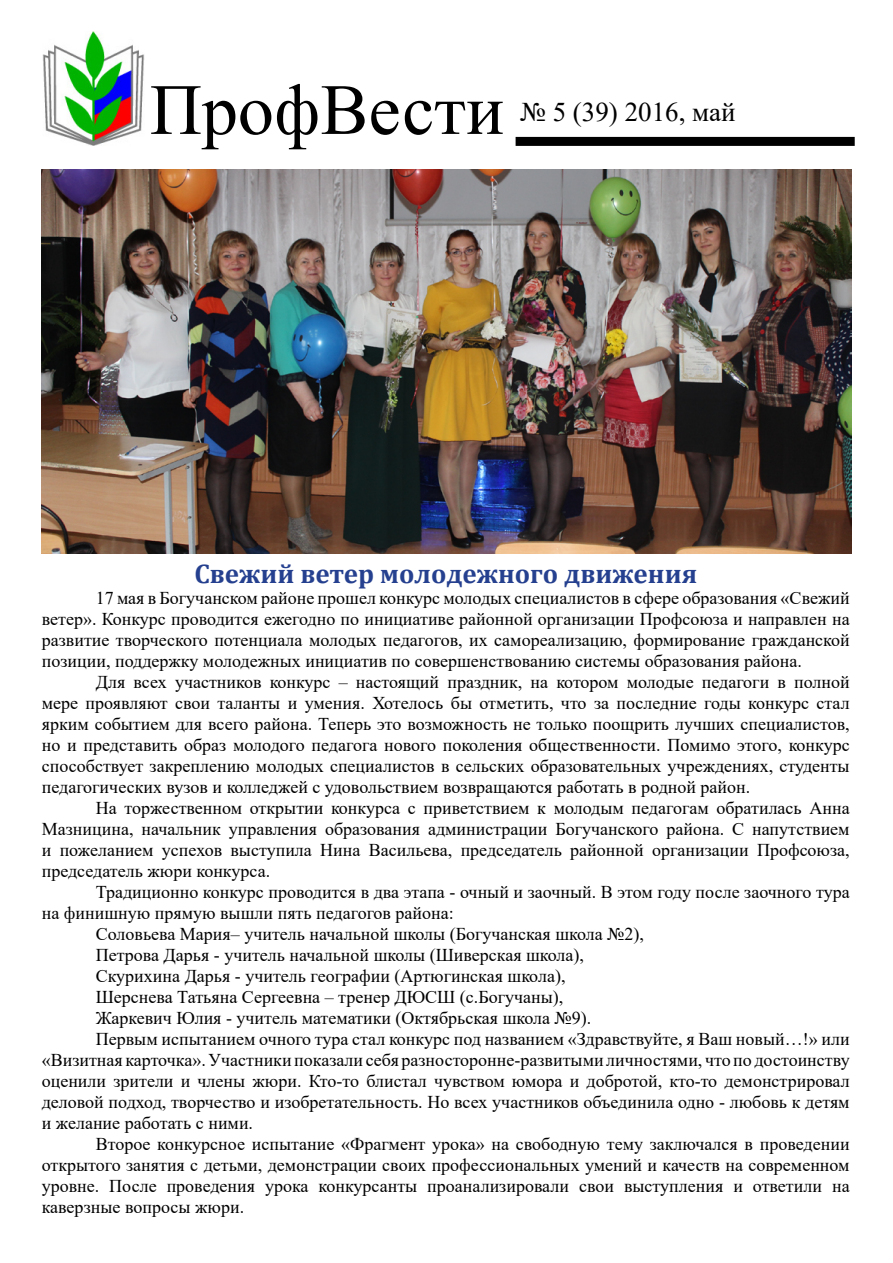
<style>
.page{position:relative;width:893px;height:1263px;background:#fff}
.page>*{position:absolute;margin:0;border:0;box-sizing:border-box;transform-origin:0 0}
.t1{font:72px "Times New Roman";color:#000}
.t2{font:700 27px "Cambria";color:#25408f}
.t3{font:27px "Times New Roman";color:#000}
.t4{font:18px/21px "Times New Roman";color:#000;text-align:justify}
</style>
<div class="page">
<img style="left:43px;top:32px;width:102px;height:114px">
<div style="left:516px;top:137px;width:339px;height:9px;background:#000"></div>
<img style="left:42px;top:169px;width:810px;height:384px">
<h1 class="t1" style="left:150px;top:59px;width:356px">ПрофВести</h1>
<h2 class="t3" style="left:520px;top:93px;width:217px">№ 5 (39) 2016, май</h2>
<h2 class="t2" style="left:194px;top:555px;width:504px">Свежий ветер молодежного движения</h2>
<p class="t4" style="left:42px;top:587px;width:809px;text-indent:54px">17 мая в Богучанском районе прошел конкурс молодых специалистов в сфере образования «Свежий ветер». Конкурс проводится ежегодно по инициативе районной организации Профсоюза и направлен на развитие творческого потенциала молодых педагогов, их самореализацию, формирование гражданской позиции, поддержку молодежных инициатив по совершенствованию системы образования района.</p>
<p class="t4" style="left:42px;top:671px;width:809px;text-indent:54px">Для всех участников конкурс – настоящий праздник, на котором молодые педагоги в полной мере проявляют свои таланты и умения. Хотелось бы отметить, что за последние годы конкурс стал ярким событием для всего района. Теперь это возможность не только поощрить лучших специалистов, но и представить образ молодого педагога нового поколения общественности. Помимо этого, конкурс способствует закреплению молодых специалистов в сельских образовательных учреждениях, студенты педагогических вузов и колледжей с удовольствием возвращаются работать в родной район.</p>
<p class="t4" style="left:42px;top:797px;width:809px;text-indent:54px">На торжественном открытии конкурса с приветствием к молодым педагогам обратилась Анна Мазницина, начальник управления образования администрации Богучанского района. С напутствием и пожеланием успехов выступила Нина Васильева, председатель районной организации Профсоюза, председатель жюри конкурса.</p>
<p class="t4" style="left:96px;top:881px;width:755px">Традиционно конкурс проводится в два этапа - очный и заочный. В этом году после заочного тура</p>
<p class="t4" style="left:42px;top:902px;width:414px">на финишную прямую вышли пять педагогов района:</p>
<p class="t4" style="left:96px;top:923px;width:550px">Соловьева Мария– учитель начальной школы (Богучанская школа №2),</p>
<p class="t4" style="left:96px;top:944px;width:490px">Петрова Дарья - учитель начальной школы (Шиверская школа),</p>
<p class="t4" style="left:96px;top:965px;width:471px">Скурихина Дарья - учитель географии (Артюгинская школа),</p>
<p class="t4" style="left:96px;top:986px;width:469px">Шерснева Татьяна Сергеевна – тренер ДЮСШ (с.Богучаны),</p>
<p class="t4" style="left:96px;top:1007px;width:497px">Жаркевич Юлия - учитель математики (Октябрьская школа №9).</p>
<p class="t4" style="left:96px;top:1028px;width:755px">Первым испытанием очного тура стал конкурс под названием «Здравствуйте, я Ваш новый…!» или</p>
<p class="t4" style="left:42px;top:1049px;width:809px">«Визитная карточка».Участники показали себя разносторонне-развитыми личностями, что по достоинству</p>
<p class="t4" style="left:42px;top:1070px;width:809px">оценили зрители и члены жюри. Кто-то блистал чувством юмора и добротой, кто-то демонстрировал</p>
<p class="t4" style="left:42px;top:1091px;width:809px">деловой подход, творчество и изобретательность. Но всех участников объединила одно - любовь к детям</p>
<p class="t4" style="left:42px;top:1112px;width:213px">и желание работать с ними.</p>
<p class="t4" style="left:96px;top:1133px;width:755px">Второе конкурсное испытание «Фрагмент урока» на свободную тему заключался в проведении</p>
<p class="t4" style="left:42px;top:1154px;width:809px">открытого занятия с детьми, демонстрации своих профессиональных умений и качеств на современном</p>
<p class="t4" style="left:42px;top:1175px;width:809px">уровне. После проведения урока конкурсанты проанализировали свои выступления и ответили на</p>
<p class="t4" style="left:42px;top:1196px;width:204px">каверзные вопросы жюри.</p>
</div>
